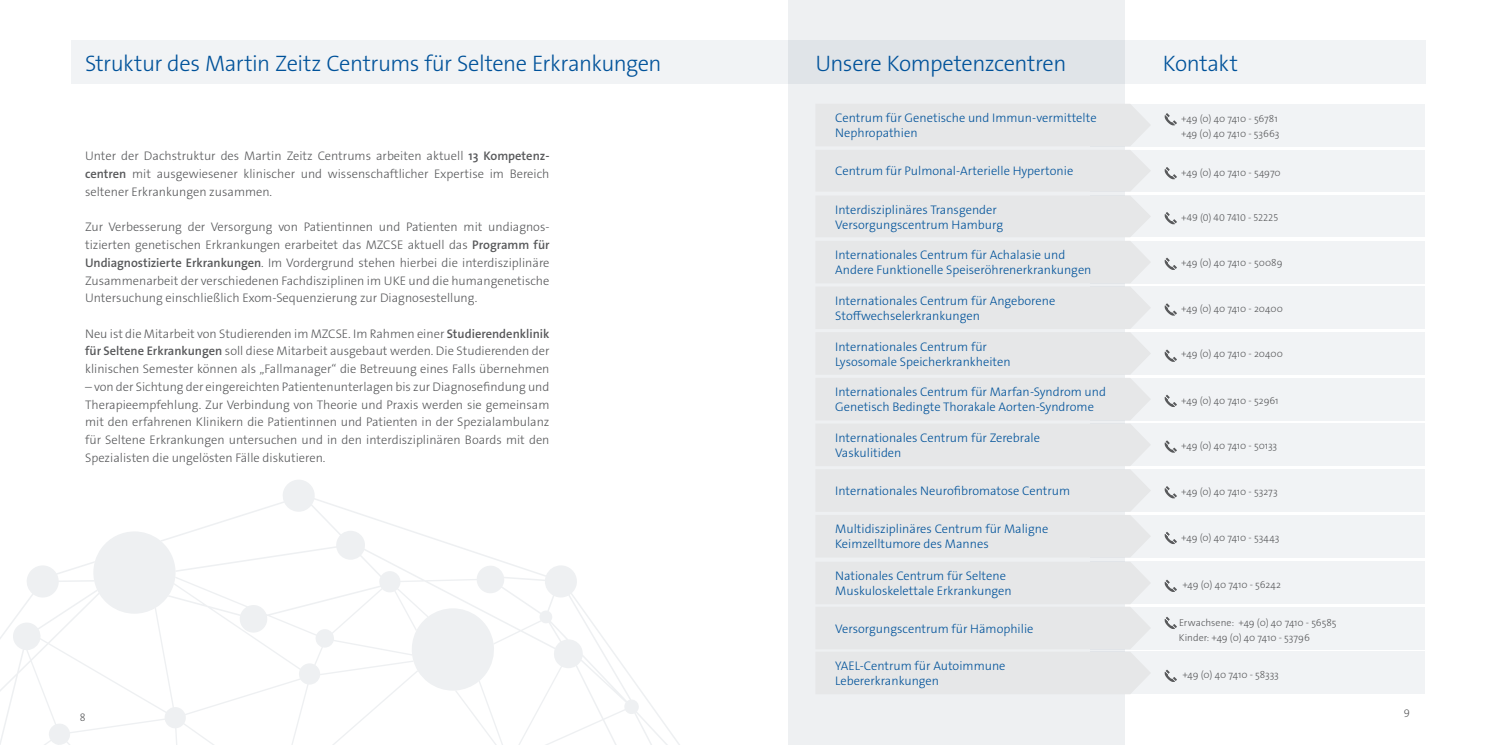
<style>
.page{position:relative;width:1489px;height:745px;background:#fff}
.page>*{position:absolute;margin:0;border:0;box-sizing:border-box;transform-origin:0 0}
.t1{font:300 22.5px "The Sans Os F";letter-spacing:-.025em;color:#00529a}
.t2{font:300 12.5px/17.8px "The Sans Os F";color:#58595b;text-align:justify}
.t3{font:300 12.5px/15px "The Sans Os F";color:#00529a}
.t4{font:300 10.62px "The Sans Os F";color:#58595b}
.t5{font:300 10px/15px "The Sans Os F";letter-spacing:-.01em;color:#58595b}
.s1{font-weight:600}
</style>
<div class="page">
<svg style="left:0;top:480px;width:679px;height:264px"></svg>
<svg style="left:93px;top:531px;width:82px;height:82px"></svg>
<svg style="left:411px;top:608px;width:84px;height:82px"></svg>
<div style="left:788px;top:0;width:336px;height:744px;background:#e6e7e8"></div>
<div style="left:71px;top:41px;width:1353px;height:43px;background:linear-gradient(to right,#f1f3f5,#e9ecef)"></div>
<div style="left:1090px;top:606px;width:334px;height:43px;background:#f1f3f5"></div>
<svg style="left:1164px;top:617px;width:12px;height:12px"></svg>
<div style="left:1090px;top:104px;width:334px;height:42px;background:#f1f3f5"></div>
<svg style="left:1164px;top:113px;width:12px;height:13px"></svg>
<div style="left:1090px;top:332px;width:334px;height:42px;background:#f1f3f5"></div>
<svg style="left:1164px;top:349px;width:12px;height:13px"></svg>
<div style="left:1090px;top:377px;width:334px;height:43px;background:#f1f3f5"></div>
<svg style="left:1164px;top:394px;width:12px;height:13px"></svg>
<div style="left:1090px;top:150px;width:334px;height:41px;background:#f1f3f5"></div>
<svg style="left:1164px;top:167px;width:12px;height:12px"></svg>
<div style="left:1090px;top:423px;width:334px;height:43px;background:#f1f3f5"></div>
<svg style="left:1164px;top:440px;width:12px;height:12px"></svg>
<div style="left:1090px;top:469px;width:334px;height:42px;background:#f1f3f5"></div>
<svg style="left:1164px;top:486px;width:12px;height:12px"></svg>
<div style="left:1090px;top:651px;width:334px;height:42px;background:#f1f3f5"></div>
<svg style="left:1164px;top:669px;width:12px;height:12px"></svg>
<div style="left:1090px;top:241px;width:334px;height:42px;background:#f1f3f5"></div>
<svg style="left:1164px;top:257px;width:12px;height:13px"></svg>
<div style="left:1090px;top:286px;width:334px;height:43px;background:#f1f3f5"></div>
<svg style="left:1164px;top:303px;width:12px;height:13px"></svg>
<div style="left:1090px;top:514px;width:334px;height:43px;background:#f1f3f5"></div>
<svg style="left:1164px;top:532px;width:12px;height:12px"></svg>
<div style="left:1090px;top:195px;width:334px;height:42px;background:#f1f3f5"></div>
<svg style="left:1164px;top:212px;width:12px;height:12px"></svg>
<div style="left:1090px;top:561px;width:334px;height:43px;background:#f1f3f5"></div>
<svg style="left:1090px;top:104px;width:60px;height:589px"></svg>
<svg style="left:1164px;top:579px;width:12px;height:13px"></svg>
<h1 class="t1" style="left:85px;top:49px;width:578px">Struktur des Martin Zeitz Centrums für Seltene Erkrankungen</h1>
<h1 class="t1" style="left:815px;top:49px;width:252px">Unsere Kompetenzcentren</h1>
<h1 class="t1" style="left:1162px;top:49px;width:77px">Kontakt</h1>
<p class="t2" style="left:85px;top:147px;width:466px">Unter der Dachstruktur des Martin Zeitz Centrums arbeiten aktuell <span class="s1">13 Kompetenz&shy;centren</span> mit ausgewiesener klinischer und wissenschaftlicher Expertise im Bereich seltener Erkrankungen zusammen.</p>
<p class="t2" style="left:85px;top:218px;width:466px">Zur Verbesserung der Versorgung von Patientinnen und Patienten mit undiagnos&shy;tizierten genetischen Erkrankungen erarbeitet das MZCSE aktuell das <span class="s1">Programm für Undiagnostizierte Erkrankungen</span>. Im Vordergrund stehen hierbei die interdisziplinäre Zusammenarbeit der verschiedenen Fachdisziplinen im UKE und die humangenetische Untersuchung einschließlich Exom-Sequenzierung zur Diagnosestellung.</p>
<p class="t2" style="left:85px;top:324px;width:466px">Neu ist die Mitarbeit von Studierenden im MZCSE. Im Rahmen einer <span class="s1">Studierendenklinik für Seltene Erkrankungen</span> soll diese Mitarbeit ausgebaut werden. Die Studierenden der klinischen Semester können als „Fallmanager“ die Betreuung eines Falls übernehmen</p>
<p class="t2" style="left:85px;top:377px;width:466px">– von der Sichtung der eingereichten Patientenunterlagen bis zur Diagnosefindung und Therapieempfehlung. Zur Verbindung von Theorie und Praxis werden sie gemeinsam mit den erfahrenen Klinikern die Patientinnen und Patienten in der Spezialambulanz für Seltene Erkrankungen untersuchen und in den interdisziplinären Boards mit den Spezialisten die ungelösten Fälle diskutieren.</p>
<p class="t4" style="left:80px;top:710px;width:7px">8</p>
<p class="t3" style="left:835px;top:110px;width:263px">Centrum für Genetische und Immun-vermittelte<br>Nephropathien</p>
<p class="t5" style="left:1180px;top:111px;width:100px">+49 (0) 40 7410 - 56781 +49 (0) 40 7410 - 53663</p>
<p class="t3" style="left:835px;top:164px;width:239px">Centrum für Pulmonal-Arterielle Hypertonie</p>
<p class="t5" style="left:1181px;top:165px;width:101px">+49 (0) 40 7410 - 54970</p>
<p class="t3" style="left:835px;top:202px;width:169px">Interdisziplinäres Transgender<br>Versorgungscentrum Hamburg</p>
<p class="t5" style="left:1181px;top:210px;width:98px">+49 (0) 40 7410 - 52225</p>
<p class="t3" style="left:835px;top:247px;width:258px">Internationales Centrum für Achalasie und<br>Andere Funktionelle Speiseröhrenerkrankungen</p>
<p class="t5" style="left:1181px;top:255px;width:103px">+49 (0) 40 7410 - 50089</p>
<p class="t3" style="left:835px;top:293px;width:221px">Internationales Centrum für Angeborene<br>Stoffwechselerkrankungen</p>
<p class="t5" style="left:1181px;top:301px;width:103px">+49 (0) 40 7410 - 20400</p>
<p class="t3" style="left:835px;top:339px;width:177px">Internationales Centrum für<br>Lysosomale Speicherkrankheiten</p>
<p class="t5" style="left:1181px;top:346px;width:103px">+49 (0) 40 7410 - 20400</p>
<p class="t3" style="left:835px;top:384px;width:272px">Internationales Centrum für Marfan-Syndrom und<br>Genetisch Bedingte Thorakale Aorten-Syndrome</p>
<p class="t5" style="left:1181px;top:392px;width:99px">+49 (0) 40 7410 - 52961</p>
<p class="t3" style="left:835px;top:430px;width:206px">Internationales Centrum für Zerebrale<br>Vaskulitiden</p>
<p class="t5" style="left:1181px;top:438px;width:97px">+49 (0) 40 7410 - 50133</p>
<p class="t3" style="left:835px;top:483px;width:236px">Internationales Neurofibromatose Centrum</p>
<p class="t5" style="left:1181px;top:484px;width:98px">+49 (0) 40 7410 - 53273</p>
<p class="t3" style="left:835px;top:521px;width:215px">Multidisziplinäres Centrum für Maligne<br>Keimzelltumore des Mannes</p>
<p class="t5" style="left:1181px;top:529px;width:100px">+49 (0) 40 7410 - 53443</p>
<p class="t3" style="left:835px;top:568px;width:178px">Nationales Centrum für Seltene<br>Muskuloskelettale Erkrankungen</p>
<p class="t5" style="left:1182px;top:576px;width:100px">+49 (0) 40 7410 - 56242</p>
<p class="t3" style="left:835px;top:620px;width:200px">Versorgungscentrum für Hämophilie</p>
<p class="t5" style="left:1178px;top:614px;width:159px">Erwachsene: +49 (0) 40 7410 - 56585<br>Kinder: +49 (0) 40 7410 - 53796</p>
<p class="t3" style="left:835px;top:658px;width:172px">YAEL-Centrum für Autoimmune<br>Lebererkrankungen</p>
<p class="t5" style="left:1182px;top:666px;width:98px">+49 (0) 40 7410 - 58333</p>
<p class="t4" style="left:1403px;top:704px;width:8px">9</p>
</div>
